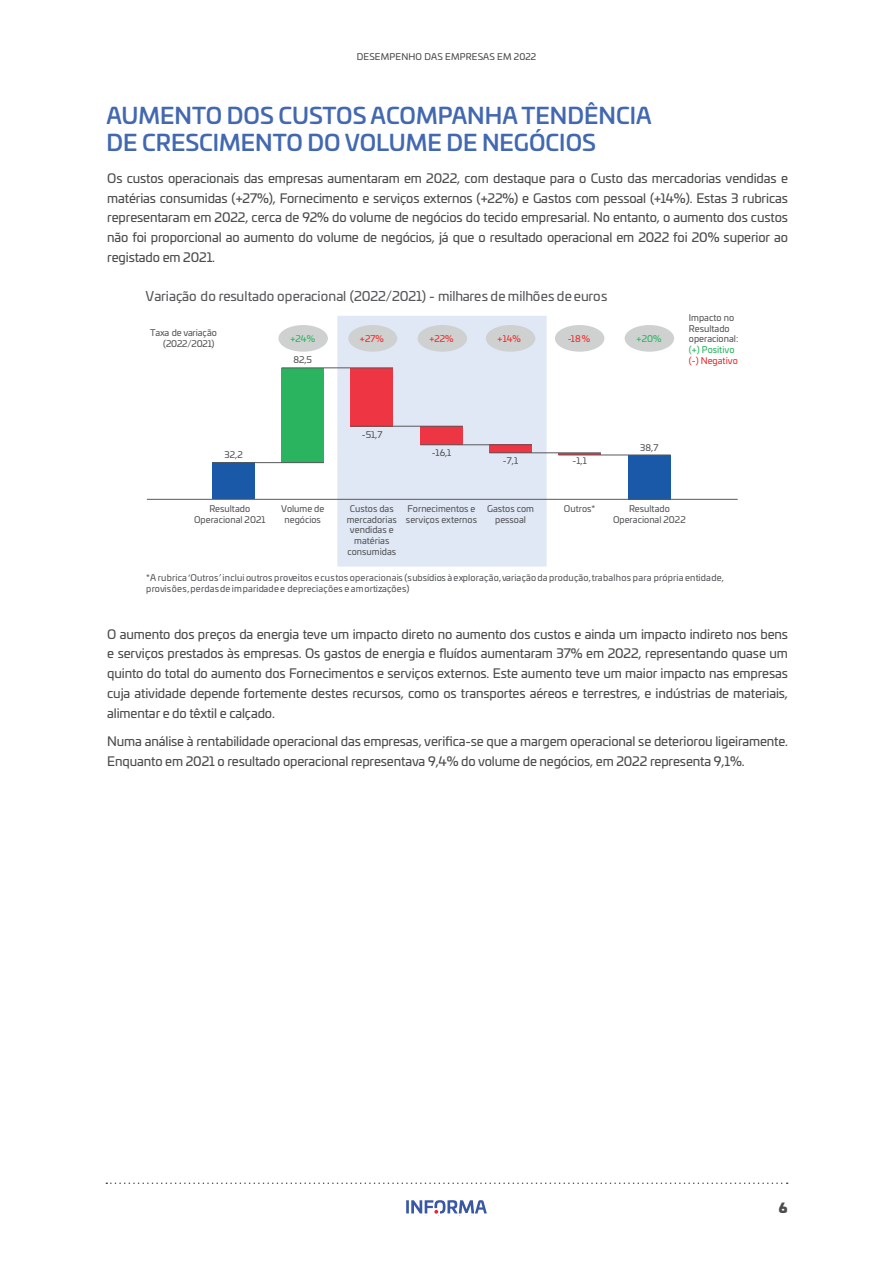
<style>
.page{position:relative;width:893px;height:1263px;background:#fff}
.page>*{position:absolute;margin:0;border:0;box-sizing:border-box;transform-origin:0 0}
.t1{font:500 22.5px/27px "Univia Pro";color:#4268b2}
.t2{font:13.2px "Univia Pro";letter-spacing:-.01em;color:#57585a}
.t3{font:13.2px "Univia Pro Ultra";color:#4b4c4d}
.t4{font:12.75px/19.8px "Univia Pro";letter-spacing:-.01em;color:#4b4c4d;text-align:justify}
.t5{font:9px/10.8px "Univia Pro";color:#57585a;text-align:center}
.t6{font:9px/10.8px "Univia Pro";letter-spacing:.025em;color:#57585a}
.t7{font:9px "Univia Pro";letter-spacing:.02em;color:#4b4c4d}
.t8{font:9px/10.8px "Univia Pro";letter-spacing:-.02em;color:#57585a;text-align:right}
.t9{font:9px "Univia Pro";color:#ee2d2d}
.t10{font:9px "Univia Pro";color:#2bb45f}
.s1{color:#2bb45f}
.s2{color:#ee2d2d}
</style>
<div class="page">
<svg style="left:106px;top:1182px;width:682px;height:2px"></svg>
<svg style="left:406px;top:1200px;width:81px;height:14px"></svg>
<div style="left:334px;top:316px;width:213px;height:250px;background:#e0e8f5"></div>
<div style="left:278px;top:325px;width:50px;height:27px;background:#cfd1d0;border-radius:50%"></div>
<div style="left:348px;top:325px;width:49px;height:27px;background:#cfd1d0;border-radius:50%"></div>
<div style="left:418px;top:325px;width:49px;height:27px;background:#cfd1d0;border-radius:50%"></div>
<div style="left:486px;top:325px;width:49px;height:27px;background:#cfd1d0;border-radius:50%"></div>
<div style="left:212px;top:463px;width:43px;height:36px;background:#1959a8"></div>
<div style="left:281px;top:368px;width:43px;height:95px;background:#2bb45f"></div>
<div style="left:351px;top:368px;width:42px;height:58px;background:#ee3543"></div>
<div style="left:420px;top:426px;width:43px;height:19px;background:#ee3543"></div>
<div style="left:489px;top:445px;width:43px;height:8px;background:#ee3543"></div>
<hr style="left:558px;top:453px;width:43px;height:2px;background:#ee3543">
<div style="left:628px;top:455px;width:43px;height:44px;background:#1959a8"></div>
<hr style="left:212px;top:462px;width:112px;height:1px;background:#57585a">
<hr style="left:281px;top:368px;width:112px;height:1px;background:#57585a">
<hr style="left:351px;top:426px;width:112px;height:1px;background:#57585a">
<hr style="left:420px;top:444px;width:112px;height:1px;background:#57585a">
<hr style="left:489px;top:453px;width:112px;height:1px;background:#57585a">
<hr style="left:147px;top:499px;width:591px;height:1px;background:#57585a">
<hr style="left:558px;top:455px;width:113px;height:1px;background:#57585a">
<div style="left:555px;top:325px;width:49px;height:27px;background:#cfd1d0;border-radius:50%"></div>
<div style="left:625px;top:325px;width:49px;height:27px;background:#cfd1d0;border-radius:50%"></div>
<p class="t7" style="left:357px;top:50px;width:181px">DESEMPENHO DAS EMPRESAS EM 2022</p>
<p class="t1" style="left:106px;top:101px;width:547px">AUMENTO DOS CUSTOS ACOMPANHA TENDÊNCIA<br>DE CRESCIMENTO DO VOLUME DE NEGÓCIOS</p>
<p class="t4" style="left:107px;top:167px;width:682px">Os custos operacionais das empresas aumentaram em 2022, com destaque para o Custo das mercadorias vendidas e matérias consumidas (+27%), Fornecimento e serviços externos (+22%) e Gastos com pessoal (+14%). Estas 3 rubricas representaram em 2022, cerca de 92% do volume de negócios do tecido empresarial. No entanto, o aumento dos custos não foi proporcional ao aumento do volume de negócios, já que o resultado operacional em 2022 foi 20% superior ao registado em 2021.</p>
<p class="t2" style="left:146px;top:286px;width:463px">Variação do resultado operacional (2022/2021) - milhares de milhões deeuros</p>
<p class="t8" style="left:150px;top:327px;width:68px">Taxa de variação (2022/2021)</p>
<p class="t10" style="left:290px;top:332px;width:26px">+24%</p>
<p class="t9" style="left:360px;top:332px;width:25px">+27%</p>
<p class="t9" style="left:429px;top:332px;width:26px">+22%</p>
<p class="t9" style="left:498px;top:332px;width:25px">+14%</p>
<p class="t9" style="left:568px;top:332px;width:24px">-18%</p>
<p class="t10" style="left:636px;top:332px;width:26px">+20%</p>
<p class="t5" style="left:225px;top:449px;width:20px">32,2</p>
<p class="t5" style="left:293px;top:354px;width:20px">82,5</p>
<p class="t5" style="left:362px;top:429px;width:22px">-51,7</p>
<p class="t5" style="left:432px;top:447px;width:21px">-16,1</p>
<p class="t5" style="left:503px;top:455px;width:17px">-7,1</p>
<p class="t5" style="left:573px;top:455px;width:16px">-1,1</p>
<p class="t5" style="left:640px;top:441px;width:20px">38,7</p>
<p class="t5" style="left:689px;top:312px;width:51px;text-align:left">Impacto no<br>Resultado operacional: <span class="s1">(+) Positivo </span><span class="s2">(-) Negativo</span></p>
<p class="t5" style="left:194px;top:502px;width:73px">Resultado<br>Operacional 2021</p>
<p class="t5" style="left:281px;top:502px;width:45px">Volume de negócios</p>
<p class="t5" style="left:347px;top:502px;width:52px">Custos das mercadorias vendidas e matérias consumidas</p>
<p class="t5" style="left:406px;top:502px;width:73px;text-align:left">Fornecimentos e serviços externos</p>
<p class="t5" style="left:487px;top:502px;width:48px">Gastos com pessoal</p>
<p class="t5" style="left:564px;top:502px;width:33px">Outros*</p>
<p class="t5" style="left:613px;top:502px;width:74px">Resultado<br>Operacional 2022</p>
<p class="t6" style="left:146px;top:572px;width:579px">*A rubrica ‘Outros’incluioutros proveitos e custos operacionais (subsídios à exploração,variaçãodaprodução,trabalhos para própria entidade, provisões,perdasde imparidade e depreciações e amortizações)</p>
<p class="t4" style="left:107px;top:623px;width:682px">O aumento dos preços da energia teve um impacto direto no aumento dos custos e ainda um impacto indireto nos bens e serviços prestados às empresas. Os gastos de energia e fluídos aumentaram 37% em 2022, representando quase um quinto do total do aumento dos Fornecimentos e serviços externos. Este aumento teve um maior impacto nas empresas cuja atividade depende fortemente destes recursos, como os transportes aéreos e terrestres, e indústrias de materiais, alimentar e do têxtil e calçado.</p>
<p class="t4" style="left:107px;top:731px;width:682px">Numa análise à rentabilidade operacional das empresas, verifica-se que a margem operacional se deteriorou ligeiramente.<br>Enquanto em 2021 o resultado operacional representava 9,4% do volume de negócios, em 2022 representa 9,1%.</p>
<p class="t3" style="left:779px;top:1197px;width:10px">6</p>
</div>
